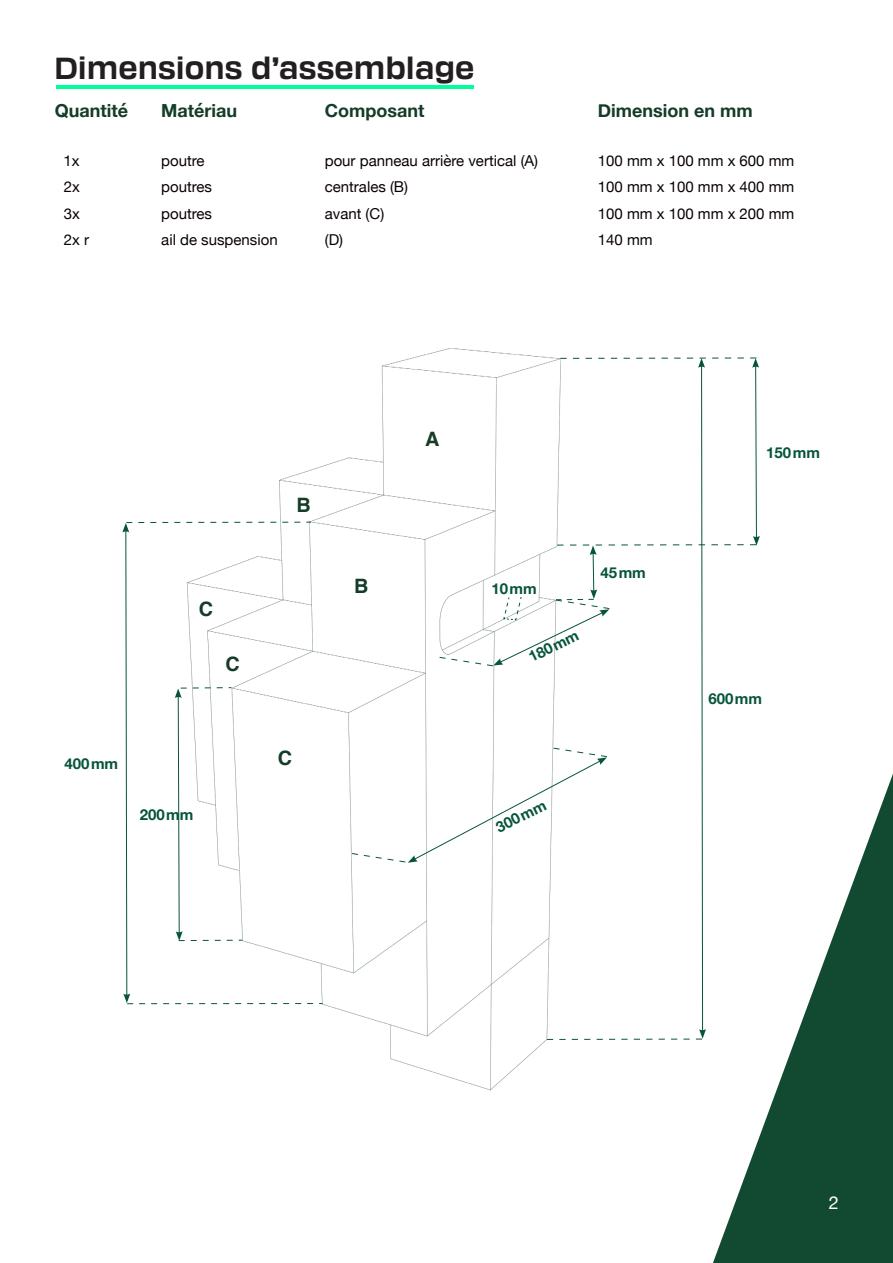
<style>
.page{position:relative;width:893px;height:1263px;background:#fff}
.page>*{position:absolute;margin:0;border:0;box-sizing:border-box;transform-origin:0 0}
.t1{font:700 30px "Transducer";color:#231f20}
.t2{font:700 19.8px "Helvetica";color:#143c28}
.t3{font:700 18px "Helvetica Neue";color:#143c28}
.t4{font:18px "Helvetica Neue";color:#fff}
.t5{font:15px "Helvetica Neue";color:#0b0002}
.t6{font:700 15px "Helvetica Neue Parkside";color:#07543c}
</style>
<div class="page">
<svg style="left:713px;top:774px;width:180px;height:489px;fill:#124931"></svg>
<hr style="left:56px;top:85px;width:418px;height:4px;background:#0f9">
<svg style="left:122px;top:522px;width:201px;height:482px"></svg>
<svg style="left:351px;top:358px;width:409px;height:682px"></svg>
<h1 class="t1" style="left:54px;top:46px;width:422px">Dimensions d’assemblage</h1>
<p class="t3" style="left:55px;top:97px;width:75px">Quantité</p>
<p class="t3" style="left:161px;top:97px;width:77px">Matériau</p>
<p class="t3" style="left:325px;top:97px;width:101px">Composant</p>
<p class="t3" style="left:598px;top:97px;width:156px">Dimension en mm</p>
<p class="t5" style="left:63px;top:149px;width:18px">1x</p>
<p class="t5" style="left:161px;top:149px;width:45px">poutre</p>
<p class="t5" style="left:325px;top:149px;width:215px">pour panneau arrière vertical (A)</p>
<p class="t5" style="left:598px;top:149px;width:198px">100 mm x 100 mm x 600 mm</p>
<p class="t5" style="left:64px;top:176px;width:18px">2x</p>
<p class="t5" style="left:161px;top:176px;width:52px">poutres</p>
<p class="t5" style="left:325px;top:176px;width:85px">centrales (B)</p>
<p class="t5" style="left:598px;top:176px;width:198px">100 mm x 100 mm x 400 mm</p>
<p class="t5" style="left:64px;top:202px;width:18px">3x</p>
<p class="t5" style="left:161px;top:202px;width:52px">poutres</p>
<p class="t5" style="left:325px;top:202px;width:61px">avant (C)</p>
<p class="t5" style="left:598px;top:202px;width:198px">100 mm x 100 mm x 200 mm</p>
<p class="t5" style="left:64px;top:229px;width:27px">2x r</p>
<p class="t5" style="left:161px;top:229px;width:118px">ail de suspension</p>
<p class="t5" style="left:325px;top:229px;width:20px">(D)</p>
<p class="t5" style="left:598px;top:229px;width:56px">140 mm</p>
<h2 class="t2" style="left:199px;top:593px;width:16px">C</h2>
<h2 class="t2" style="left:225px;top:648px;width:16px">C</h2>
<p class="t6" style="left:64px;top:755px;width:55px">400 mm</p>
<p class="t6" style="left:140px;top:806px;width:55px">200 mm</p>
<h2 class="t2" style="left:297px;top:489px;width:16px">B</h2>
<h2 class="t2" style="left:278px;top:742px;width:16px">C</h2>
<h2 class="t2" style="left:354px;top:570px;width:16px">B</h2>
<h2 class="t2" style="left:425px;top:423px;width:16px">A</h2>
<p class="t6" style="left:491px;top:580px;width:47px">10 mm</p>
<p class="t6" style="left:526px;top:650px;width:55px;rotate:-26deg">180 mm</p>
<p class="t6" style="left:600px;top:564px;width:47px">45 mm</p>
<p class="t6" style="left:493px;top:820px;width:55px;rotate:-26deg">300 mm</p>
<p class="t6" style="left:766px;top:444px;width:55px">150 mm</p>
<p class="t6" style="left:708px;top:690px;width:55px">600 mm</p>
<p class="t4" style="left:829px;top:1189px;width:12px">2</p>
</div>
